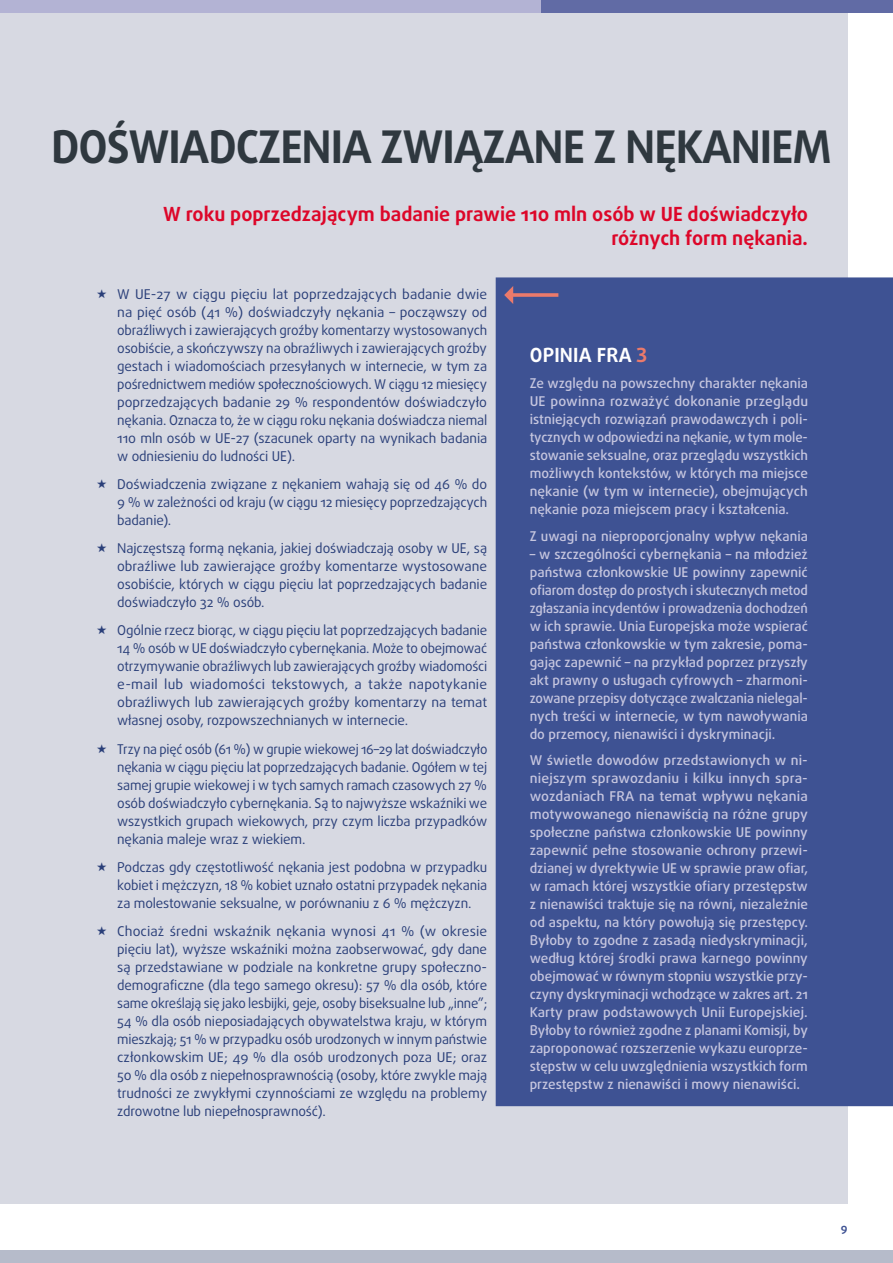
<style>
.page{position:relative;width:893px;height:1263px;background:#fff}
.page>*{position:absolute;margin:0;border:0;box-sizing:border-box;transform-origin:0 0}
.title_1{font:700 45px "Daxline Pro";letter-spacing:-.025em;color:#2f383f}
.title_2_break{font:700 19.5px/24px "Daxline Pro";color:#dd0629;text-align:right}
.opinion_title{font:700 19.5px "Daxline Pro";letter-spacing:.01em;color:#fff}
.t1{font:13.5px/18px "Daxline Pro";letter-spacing:-.01em;color:#2a3f79;text-align:justify}
.opinion_body{font:500 13.5px/18px "Daxline Pro";color:#c6c6df;text-align:justify}
.t2{font:700 11.25px "Daxline Pro";color:#3e5293}
.s1{color:#eb7a6b}
</style>
<div class="page">
<div style="left:0;top:0;width:848px;height:1204px;background:#d7d9e2"></div>
<div style="left:496px;top:277px;width:397px;height:829px;background:#3e5293"></div>
<svg style="left:504px;top:286px;width:54px;height:18px"></svg>
<div style="left:0;top:1250px;width:893px;height:13px;background:#b6bbca"></div>
<div style="left:540px;top:0;width:353px;height:13px;background:#616ba5"></div>
<div style="left:0;top:0;width:540px;height:13px;background:#b3b3d4"></div>
<p class="title_1" style="left:51px;top:117px;width:782px">DOŚWIADCZENIA ZWIĄZANE Z NĘKANIEM</p>
<p class="title_2_break" style="left:163px;top:202px;width:646px">W roku poprzedzającym badanie prawie 110 mln osób w UE doświadczyło różnych form nękania.</p>
<p class="t1" style="left:117px;top:285px;width:372px">W UE-27 w ciągu pięciu lat poprzedzających badanie dwie na pięć osób (41 %) doświadczyły nękania – począwszy od obraźliwych i zawierających groźby komentarzy wystosowanych osobiście, a skończywszy na obraźliwych i zawierających groźby gestach i wiadomościach przesyłanych w internecie, w tym za pośrednictwem mediów społecznościowych. W ciągu 12 miesięcy poprzedzających badanie 29 % respondentów doświadczyło nękania. Oznacza to, że w ciągu roku nękania doświadcza niemal 110 mln osób w UE-27 (szacunek oparty na wynikach badania w odniesieniu do ludności UE).</p>
<p class="t1" style="left:117px;top:475px;width:371px">Doświadczenia związane z nękaniem wahają się od 46 % do 9 % w zależności od kraju (w ciągu 12 miesięcy poprzedzających badanie).</p>
<p class="t1" style="left:117px;top:539px;width:371px">Najczęstszą formą nękania, jakiej doświadczają osoby w UE, są obraźliwe lub zawierające groźby komentarze wystosowane osobiście, których w ciągu pięciu lat poprzedzających badanie doświadczyło 32 % osób.</p>
<p class="t1" style="left:117px;top:622px;width:372px">Ogólnie rzecz biorąc, w ciągu pięciu lat poprzedzających badanie 14 % osób w UE doświadczyło cybernękania. Może to obejmować otrzymywanie obraźliwych lub zawierających groźby wiadomości e-mail lub wiadomości tekstowych, a także napotykanie obraźliwych lub zawierających groźby komentarzy na temat własnej osoby, rozpowszechnianych w internecie.</p>
<p class="t1" style="left:117px;top:740px;width:372px">Trzy na pięć osób (61 %) w grupie wiekowej 16–29 lat doświadczyło nękania w ciągu pięciu lat poprzedzających badanie. Ogółem w tej samej grupie wiekowej i w tych samych ramach czasowych 27 % osób doświadczyło cybernękania. Są to najwyższe wskaźniki we wszystkich grupach wiekowych, przy czym liczba przypadków nękania maleje wraz z wiekiem.</p>
<p class="t1" style="left:117px;top:858px;width:372px">Podczas gdy częstotliwość nękania jest podobna w przypadku kobiet i mężczyzn, 18 % kobiet uznało ostatni przypadek nękania za molestowanie seksualne, w porównaniu z 6 % mężczyzn.</p>
<p class="t1" style="left:117px;top:922px;width:372px">Chociaż średni wskaźnik nękania wynosi 41 % (w okresie pięciu lat), wyższe wskaźniki można zaobserwować, gdy dane są przedstawiane w podziale na konkretne grupy społeczno&shy;demograficzne (dla tego samego okresu): 57 % dla osób, które same określają się jako lesbijki, geje, osoby biseksualne lub „inne”; 54 % dla osób nieposiadających obywatelstwa kraju, w którym mieszkają; 51 % w przypadku osób urodzonych w innym państwie członkowskim UE; 49 % dla osób urodzonych poza UE; oraz 50 % dla osób z niepełnosprawnością (osoby, które zwykle mają trudności ze zwykłymi czynnościami ze względu na problemy zdrowotne lub niepełnosprawność).</p>
<p class="opinion_title" style="left:530px;top:342px;width:119px">OPINIA FRA <span class="s1">3</span></p>
<p class="opinion_body" style="left:530px;top:374px;width:280px">Ze względu na powszechny charakter nękania UE powinna rozważyć dokonanie przeglądu istniejących rozwiązań prawodawczych i poli&shy;tycznych w odpowiedzi na nękanie, w tym mole&shy;stowanie seksualne, oraz przeglądu wszystkich możliwych kontekstów, w których ma miejsce nękanie (w tym w internecie), obejmujących nękanie poza miejscem pracy i kształcenia.</p>
<p class="opinion_body" style="left:530px;top:527px;width:280px">Z uwagi na nieproporcjonalny wpływ nękania</p>
<p class="opinion_body" style="left:530px;top:545px;width:280px">– w szczególności cybernękania – na młodzież państwa członkowskie UE powinny zapewnić ofiarom dostęp do prostych i skutecznych metod zgłaszania incydentów i prowadzenia dochodzeń w ich sprawie. Unia Europejska może wspierać państwa członkowskie w tym zakresie, poma&shy;gając zapewnić – na przykład poprzez przyszły akt prawny o usługach cyfrowych – zharmoni&shy;zowane przepisy dotyczące zwalczania nielegal&shy;nych treści w internecie, w tym nawoływania do przemocy, nienawiści i dyskryminacji.</p>
<p class="opinion_body" style="left:530px;top:751px;width:280px">W świetle dowodów przedstawionych w ni&shy;niejszym sprawozdaniu i kilku innych spra&shy;wozdaniach FRA na temat wpływu nękania motywowanego nienawiścią na różne grupy społeczne państwa członkowskie UE powinny zapewnić pełne stosowanie ochrony przewi&shy;dzianej w dyrektywie UE w sprawie praw ofiar, w ramach której wszystkie ofiary przestępstw z nienawiści traktuje się na równi, niezależnie od aspektu, na który powołują się przestępcy.<br>Byłoby to zgodne z zasadą niedyskryminacji, według której środki prawa karnego powinny obejmować w równym stopniu wszystkie przy&shy;czyny dyskryminacji wchodzące w zakres art. 21<br>Karty praw podstawowych Unii Europejskiej.<br>Byłoby to również zgodne z planami Komisji, by zaproponować rozszerzenie wykazu europrze&shy;stępstw w celu uwzględnienia wszystkich form przestępstw z nienawiści i mowy nienawiści.</p>
<p class="t2" style="left:841px;top:1222px;width:8px">9</p>
</div>
